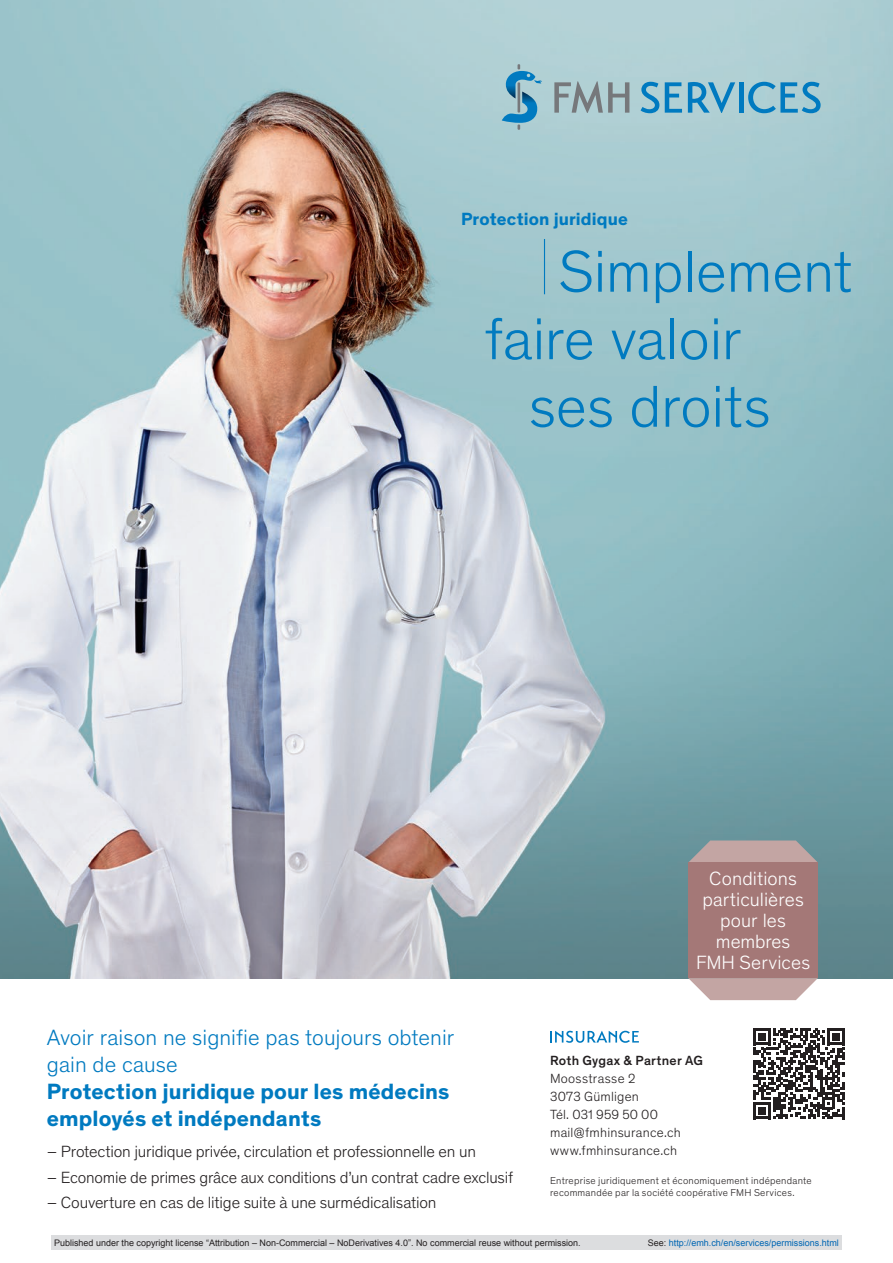
<style>
.page{position:relative;width:893px;height:1263px;background:#fff}
.page>*{position:absolute;margin:0;border:0;box-sizing:border-box;transform-origin:0 0}
.t1{font:300 60px "Theinhardt";letter-spacing:-.005em;color:#007ac0}
.t2{font:700 22.5px/27px "Theinhardt";letter-spacing:.005em;color:#007ac0}
.t3{font:300 19.5px/21px "Theinhardt";letter-spacing:.005em;color:#fff;text-align:center}
.t4{font:700 18px "Theinhardt";letter-spacing:.01em;color:#007ac0}
.t5{font:300 16.5px "Theinhardt";letter-spacing:-.01em;color:#231f20}
.t6{font:300 13.5px/18px "Theinhardt";letter-spacing:.015em;color:#231f20}
.t7{font:300 10.2px/11.2px "Theinhardt";letter-spacing:.025em;color:#231f20}
.t8{font:9px "Arial";color:#231f20}
.t9{font:9px "Arial";color:#0066b3}
.s1{font-weight:300}
.s2{font-weight:500}
.s3{color:#231f20}
</style>
<div class="page">
<img style="left:0;top:0;width:893px;height:978px">
<svg style="left:641px;top:82px;width:18px;height:31px"></svg>
<svg style="left:665px;top:82px;width:17px;height:31px"></svg>
<svg style="left:688px;top:80px;width:47px;height:33px;background:#6dafcc"></svg>
<hr style="left:739px;top:82px;width:4px;height:31px;background:#007ac0">
<svg style="left:748px;top:82px;width:73px;height:31px;background:#6eafcb"></svg>
<svg style="left:554px;top:81px;width:75px;height:32px;background:#99adb1"></svg>
<svg style="left:502px;top:64px;width:40px;height:66px;background:#77afc6"></svg>
<svg style="left:688px;top:840px;width:130px;height:22px;background:#b0a1a1"></svg>
<svg style="left:688px;top:978px;width:130px;height:22px"></svg>
<div style="left:688px;top:862px;width:130px;height:116px;background:#a47877"></div>
<svg style="left:754px;top:1028px;width:91px;height:91px"></svg>
<hr style="left:544px;top:239px;width:1px;height:55px;background:#007ac0">
<svg style="left:550px;top:1030px;width:89px;height:13px"></svg>
<div style="left:51px;top:1235px;width:791px;height:15px;background:#dcdddf"></div>
<p class="t4" style="left:461px;top:205px;width:168px">Protection juridique</p>
<p class="t1" style="left:559px;top:230px;width:295px">Simplement</p>
<p class="t1" style="left:485px;top:297px;width:259px">faire valoir</p>
<p class="t1" style="left:529px;top:365px;width:243px">ses droits</p>
<p class="t2" style="left:47px;top:1023px;width:409px"><span class="s1">Avoir raison ne signifie pas toujours obtenir gain de cause<br></span>Protection juridique pour les médecins employés et indépendants</p>
<p class="t5" style="left:47px;top:1139px;width:431px">– Protection juridique privée, circulation et professionnelle en un</p>
<p class="t5" style="left:47px;top:1165px;width:468px">– Economie de primes grâce aux conditions d’un contrat cadre exclusif</p>
<p class="t5" style="left:47px;top:1191px;width:391px">– Couverture en cas de litige suite à une surmédicalisation</p>
<p class="t3" style="left:696px;top:867px;width:116px">Conditions particulières pour les membres<br>FMH Services</p>
<p class="t6" style="left:550px;top:1051px;width:154px"><span class="s2">Roth Gygax &amp; Partner AG<br></span>Moosstrasse 2<br>3073 Gümligen<br>Tél. 031 959 50 00 mail@fmhinsurance.ch www.fmhinsurance.ch</p>
<p class="t7" style="left:550px;top:1175px;width:263px">Entreprise juridiquement et économiquement indépendante recommandée par la société coopérative FMH Services.</p>
<p class="t8" style="left:54px;top:1237px;width:528px">Published under the copyright license “Attribution – Non-Commercial – NoDerivatives 4.0”. No commercial reuse without permission.</p>
<p class="t9" style="left:648px;top:1237px;width:193px"><span class="s3">See:</span> http://emh.ch/en/services/permissions.html</p>
</div>
